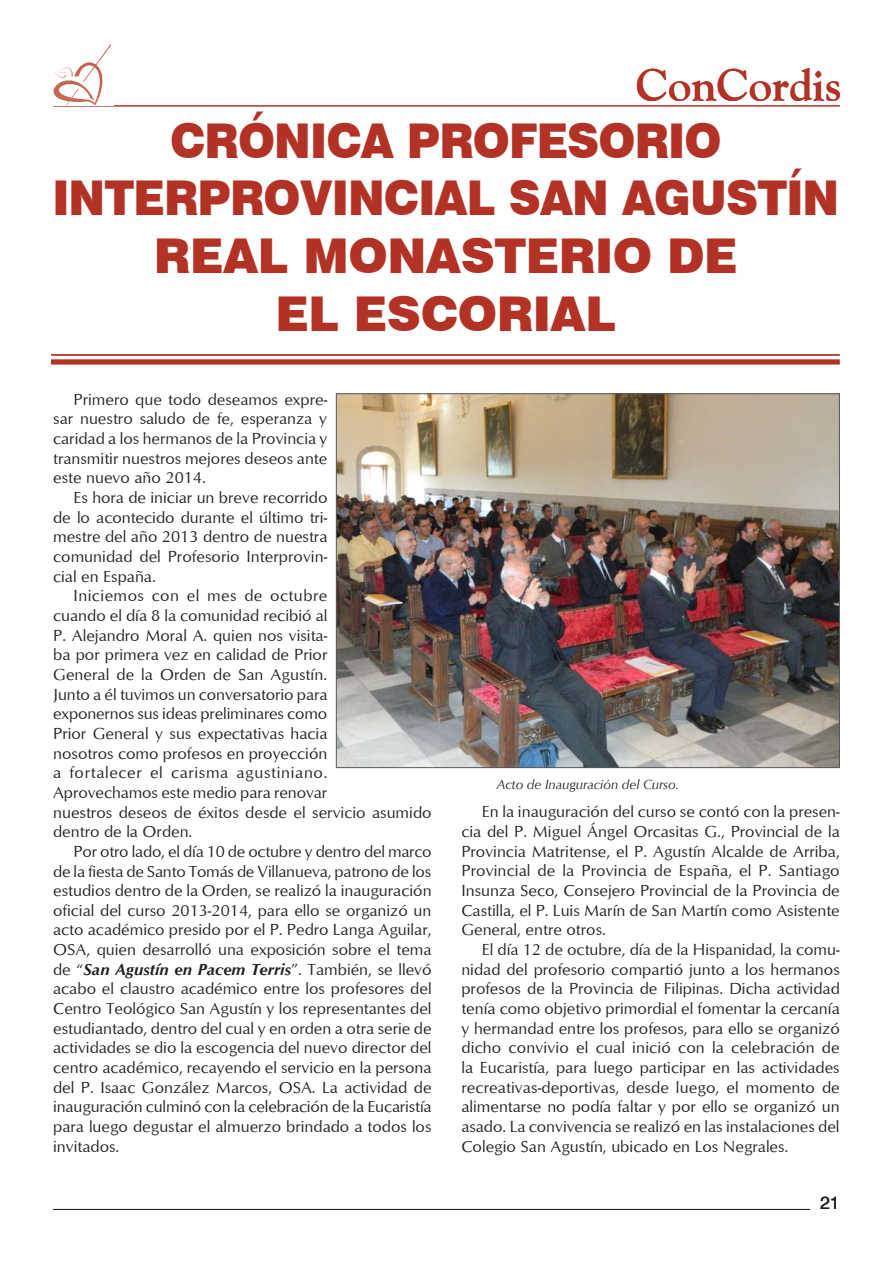
<style>
.page{position:relative;width:893px;height:1263px;background:#fff}
.page>*{position:absolute;margin:0;border:0;box-sizing:border-box;transform-origin:0 0}
.TITULO{font:900 48px/57.6px "Swiss 721 BT";letter-spacing:-.02em;color:#b23326;text-align:center;scale:.94 1}
.TITULO-2{font:900 48px/57.6px "Swiss 721 BT";letter-spacing:-.02em;color:#b23326;text-align:center}
.t1{font:700 45px "Goudy Old Style BT";color:#b23326}
.t2{font:18px "Swiss 721 BT";color:#231f20}
.GENERAL{font:16.5px/19.6px "Optimum";color:#231f20;text-align:justify}
.PIE_FOTO{font:italic 13.5px "Optimum";color:#231f20}
.s1{font-weight:700;font-style:italic}
</style>
<div class="page">
<img style="left:53px;top:45px;width:59px;height:60px">
<hr style="left:53px;top:1209px;width:757px;height:1px;background:#231f20">
<hr style="left:53px;top:106px;width:787px;height:1px;background:#b23326">
<img style="left:338px;top:395px;width:500px;height:371px">
<hr style="left:51px;top:354px;width:789px;height:2px;background:#b23326">
<div style="left:51px;top:359px;width:789px;height:6px;background:#b23326"></div>
<p class="t1" style="left:636px;top:58px;width:208px">ConCordis</p>
<p class="TITULO" style="left:52px;top:111px;width:839px">CRÓNICA PROFESORIO<br>INTERPROVINCIAL SAN AGUSTÍN</p>
<p class="TITULO-2" style="left:154px;top:227px;width:585px">REAL MONASTERIO DE<br>EL ESCORIAL</p>
<p class="GENERAL" style="left:53px;top:389px;width:276px;text-indent:20px">Primero que todo deseamos expre&shy;sar nuestro saludo de fe, esperanza y caridad a los hermanos de la Provincia y transmitir nuestros mejores deseos ante este nuevo año 2014.</p>
<p class="GENERAL" style="left:53px;top:487px;width:276px;text-indent:20px">Es hora de iniciar un breve recorrido de lo acontecido durante el último tri&shy;mestre del año 2013 dentro de nuestra comunidad del Profesorio Interprovin&shy;cial en España.</p>
<p class="GENERAL" style="left:53px;top:585px;width:380px;text-align:left;text-indent:20px">Iniciemos con el mes de octubre<br>cuando el día 8 la comunidad recibió al<br>P. Alejandro Moral A. quien nos visita-<br>ba por primera vez en calidad de Prior<br>General de la Orden de San Agustín.<br>Junto a él tuvimos un conversatorio para<br>exponernos sus ideas preliminares como<br>Prior General y sus expectativas hacia<br>nosotros como profesos en proyección<br>a fortalecer el carisma agustiniano.<br>Aprovechamos este medio para renovar<br>nuestros deseos de éxitos desde el servicio asumido dentro de la Orden.</p>
<p class="GENERAL" style="left:53px;top:841px;width:380px;text-indent:20px">Por otro lado, el día 10 de octubre y dentro del marco de la fiesta de Santo Tomás de Villanueva, patrono de los estudios dentro de la Orden, se realizó la inauguración oficial del curso 2013-2014, para ello se organizó un acto académico presido por el P. Pedro Langa Aguilar, OSA, quien desarrolló una exposición sobre el tema de “<span class="s1">San Agustín en Pacem Terris</span>”. También, se llevó acabo el claustro académico entre los profesores del Centro Teológico San Agustín y los representantes del estudiantado, dentro del cual y en orden a otra serie de actividades se dio la escogencia del nuevo director del centro académico, recayendo el servicio en la persona del P. Isaac González Marcos, OSA. La actividad de inauguración culminó con la celebración de la Eucaristía para luego degustar el almuerzo brindado a todos los invitados.</p>
<p class="PIE_FOTO" style="left:497px;top:776px;width:183px">Acto de Inauguración del Curso.</p>
<p class="GENERAL" style="left:461px;top:801px;width:380px;text-indent:20px">En la inauguración del curso se contó con la presen&shy;cia del P. Miguel Ángel Orcasitas G., Provincial de la Provincia Matritense, el P. Agustín Alcalde de Arriba, Provincial de la Provincia de España, el P. Santiago Insunza Seco, Consejero Provincial de la Provincia de Castilla, el P. Luis Marín de San Martín como Asistente General, entre otros.</p>
<p class="GENERAL" style="left:461px;top:939px;width:380px;text-indent:20px">El día 12 de octubre, día de la Hispanidad, la comu&shy;nidad del profesorio compartió junto a los hermanos profesos de la Provincia de Filipinas. Dicha actividad tenía como objetivo primordial el fomentar la cercanía y hermandad entre los profesos, para ello se organizó dicho convivio el cual inició con la celebración de la Eucaristía, para luego participar en las actividades recreativas-deportivas, desde luego, el momento de alimentarse no podía faltar y por ello se organizó un asado. La convivencia se realizó en las instalaciones del Colegio San Agustín, ubicado en Los Negrales.</p>
<p class="t2" style="left:820px;top:1190px;width:21px">21</p>
</div>
